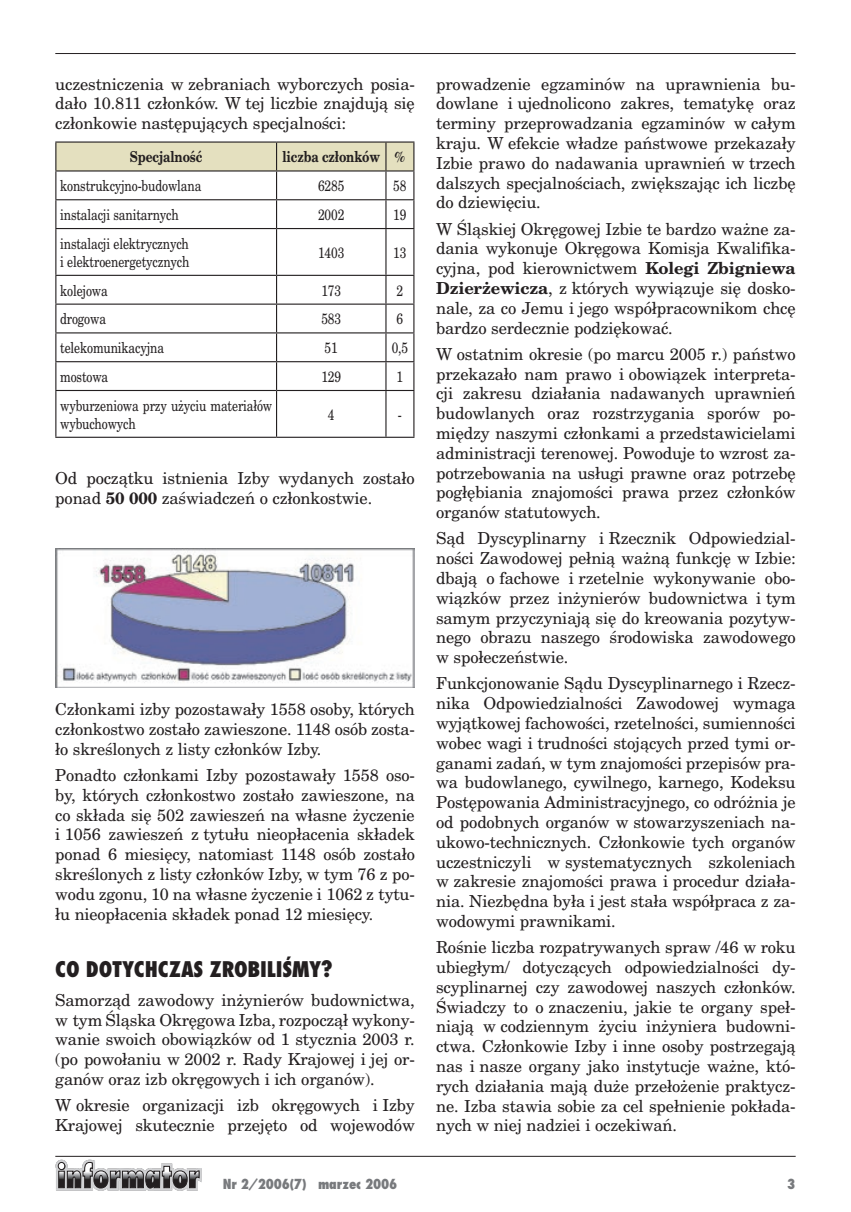
<style>
.page{position:relative;width:851px;height:1212px;background:#fff}
.page>*{position:absolute;margin:0;border:0;box-sizing:border-box;transform-origin:0 0}
.t1{font:800 21px "Fujiyama";letter-spacing:-.01em;color:#231f20}
.t2{font:16.5px/19.8px "New Brunswick";letter-spacing:-.01em;color:#231f20;text-align:justify}
.t3{font:15px/18px "New Brunswick";letter-spacing:-.01em;color:#231f20;scale:.8 1}
.t4{font:700 15px "New Brunswick";letter-spacing:-.01em;color:#231f20;scale:.8 1}
.t5{font:800 13.5px "Fujiyama";letter-spacing:-.01em;color:#787a7d}
.s1{font-weight:700}
</style>
<div class="page">
<hr style="left:55px;top:1156px;width:740px;height:1px;background:#231f20">
<svg style="left:55px;top:1159px;width:147px;height:32px"></svg>
<hr style="left:55px;top:53px;width:740px;height:1px;background:#231f20">
<hr style="left:55px;top:141px;width:221px;height:2px;background:#231f20">
<hr style="left:276px;top:141px;width:110px;height:2px;background:#231f20">
<hr style="left:386px;top:141px;width:28px;height:2px;background:#231f20">
<hr style="left:55px;top:229px;width:1px;height:46px;background:#231f20">
<hr style="left:276px;top:229px;width:1px;height:46px;background:#231f20">
<svg style="left:55px;top:142px;width:359px;height:87px"></svg>
<hr style="left:385px;top:229px;width:1px;height:46px;background:#231f20">
<hr style="left:413px;top:229px;width:1px;height:46px;background:#231f20">
<hr style="left:55px;top:275px;width:221px;height:1px;background:#231f20">
<hr style="left:276px;top:275px;width:110px;height:1px;background:#231f20">
<hr style="left:55px;top:304px;width:221px;height:1px;background:#231f20">
<hr style="left:276px;top:304px;width:110px;height:1px;background:#231f20">
<hr style="left:55px;top:332px;width:221px;height:1px;background:#231f20">
<hr style="left:276px;top:332px;width:110px;height:1px;background:#231f20">
<hr style="left:55px;top:361px;width:221px;height:1px;background:#231f20">
<svg style="left:55px;top:276px;width:1px;height:114px"></svg>
<hr style="left:276px;top:361px;width:110px;height:1px;background:#231f20">
<svg style="left:276px;top:276px;width:1px;height:114px"></svg>
<hr style="left:55px;top:390px;width:221px;height:1px;background:#231f20">
<hr style="left:55px;top:391px;width:1px;height:46px;background:#231f20">
<hr style="left:276px;top:390px;width:110px;height:1px;background:#231f20">
<hr style="left:276px;top:391px;width:1px;height:46px;background:#231f20">
<svg style="left:385px;top:275px;width:29px;height:116px"></svg>
<hr style="left:385px;top:391px;width:1px;height:46px;background:#231f20">
<hr style="left:413px;top:391px;width:1px;height:46px;background:#231f20">
<hr style="left:55px;top:437px;width:221px;height:1px;background:#231f20">
<hr style="left:276px;top:437px;width:110px;height:1px;background:#231f20">
<svg style="left:386px;top:437px;width:28px;height:1px"></svg>
<img style="left:55px;top:549px;width:360px;height:138px">
<p class="t2" style="left:55px;top:73px;width:361px">uczestniczenia w zebraniach wyborczych posia&shy;dało 10.811 członków. W tej liczbie znajdują się członkowie następujących specjalności:</p>
<p class="t4" style="left:130px;top:148px;width:92px">Specjalność</p>
<p class="t4" style="left:282px;top:148px;width:155px">liczba członków %</p>
<p class="t3" style="left:60px;top:176px;width:178px">konstrukcyjno-budowlana</p>
<p class="t3" style="left:318px;top:176px;width:34px">6285</p>
<p class="t3" style="left:393px;top:176px;width:18px">58</p>
<p class="t3" style="left:60px;top:205px;width:150px">instalacji sanitarnych</p>
<p class="t3" style="left:318px;top:205px;width:34px">2002</p>
<p class="t3" style="left:393px;top:205px;width:18px">19</p>
<p class="t3" style="left:60px;top:234px;width:163px">instalacji elektrycznych i elektroenergetycznych</p>
<p class="t3" style="left:318px;top:243px;width:34px">1403</p>
<p class="t3" style="left:393px;top:243px;width:18px">13</p>
<p class="t3" style="left:60px;top:281px;width:61px">kolejowa</p>
<p class="t3" style="left:321px;top:281px;width:26px">173</p>
<p class="t3" style="left:396px;top:281px;width:10px">2</p>
<p class="t3" style="left:60px;top:310px;width:59px">drogowa</p>
<p class="t3" style="left:321px;top:310px;width:26px">583</p>
<p class="t3" style="left:396px;top:310px;width:10px">6</p>
<p class="t3" style="left:60px;top:338px;width:131px">telekomunikacyjna</p>
<p class="t3" style="left:324px;top:338px;width:18px">51</p>
<p class="t3" style="left:391px;top:338px;width:22px">0,5</p>
<p class="t3" style="left:60px;top:367px;width:62px">mostowa</p>
<p class="t3" style="left:321px;top:367px;width:26px">129</p>
<p class="t3" style="left:396px;top:367px;width:10px">1</p>
<p class="t3" style="left:60px;top:396px;width:267px">wyburzeniowa przy użyciu materiałów wybuchowych</p>
<p class="t3" style="left:328px;top:405px;width:10px">4</p>
<p class="t3" style="left:398px;top:405px;width:6px">-</p>
<p class="t2" style="left:55px;top:468px;width:361px">Od początku istnienia Izby wydanych zostało ponad <span class="s1">50 000</span> zaświadczeń o członkostwie.</p>
<p class="t2" style="left:55px;top:699px;width:361px">Członkami izby pozostawały 1558 osoby, których członkostwo zostało zawieszone. 1148 osób zosta&shy;ło skreślonych z listy członków Izby.</p>
<p class="t2" style="left:55px;top:765px;width:361px">Ponadto członkami Izby pozostawały 1558 oso&shy;by, których członkostwo zostało zawieszone, na co składa się 502 zawieszeń na własne życzenie i 1056 zawieszeń z tytułu nieopłacenia składek ponad 6 miesięcy, natomiast 1148 osób zostało skreślonych z listy członków Izby, w tym 76 z po&shy;wodu zgonu, 10 na własne życzenie i 1062 z tytu&shy;łu nieopłacenia składek ponad 12 miesięcy.</p>
<p class="t1" style="left:55px;top:955px;width:279px">CO DOTYC HCZAS ZROBILIŚMY?</p>
<p class="t2" style="left:55px;top:989px;width:361px">Samorząd zawodowy inżynierów budownictwa, w tym Śląska Okręgowa Izba, rozpoczął wykony&shy;wanie swoich obowiązków od 1 stycznia 2003 r. (po powołaniu w 2002 r. Rady Krajowej i jej or&shy;ganów oraz izb okręgowych i ich organów).</p>
<p class="t2" style="left:55px;top:1095px;width:361px">W okresie organizacji izb okręgowych i Izby<br>Krajowej skutecznie przejęto od wojewodów</p>
<p class="t5" style="left:223px;top:1174px;width:176px">NR 2/2006(7) MARZEC 2006</p>
<p class="t2" style="left:436px;top:73px;width:361px">prowadzenie egzaminów na uprawnienia bu&shy;dowlane i ujednolicono zakres, tematykę oraz terminy przeprowadzania egzaminów w całym kraju. W efekcie władze państwowe przekazały Izbie prawo do nadawania uprawnień w trzech dalszych specjalnościach, zwiększając ich liczbę do dziewięciu.</p>
<p class="t2" style="left:436px;top:218px;width:361px">W Śląskiej Okręgowej Izbie te bardzo ważne za&shy;dania wykonuje Okręgowa Komisja Kwalifika&shy;cyjna, pod kierownictwem <span class="s1">Kolegi Zbigniewa Dzierżewicza</span>, z których wywiązuje się dosko&shy;nale, za co Jemu i jego współpracownikom chcę bardzo serdecznie podziękować.</p>
<p class="t2" style="left:436px;top:343px;width:361px">W ostatnim okresie (po marcu 2005 r.) państwo przekazało nam prawo i obowiązek interpreta&shy;cji zakresu działania nadawanych uprawnień budowlanych oraz rozstrzygania sporów po&shy;między naszymi członkami a przedstawicielami administracji terenowej. Powoduje to wzrost za&shy;potrzebowania na usługi prawne oraz potrzebę pogłębiania znajomości prawa przez członków organów statutowych.</p>
<p class="t2" style="left:436px;top:528px;width:361px">Sąd Dyscyplinarny i Rzecznik Odpowiedzial&shy;ności Zawodowej pełnią ważną funkcję w Izbie: dbają o fachowe i rzetelnie wykonywanie obo&shy;wiązków przez inżynierów budownictwa i tym samym przyczyniają się do kreowania pozytyw&shy;nego obrazu naszego środowiska zawodowego w społeczeństwie.</p>
<p class="t2" style="left:436px;top:673px;width:361px">Funkcjonowanie Sądu Dyscyplinarnego i Rzecz&shy;nika Odpowiedzialności Zawodowej wymaga wyjątkowej fachowości, rzetelności, sumienności wobec wagi i trudności stojących przed tymi or&shy;ganami zadań, w tym znajomości przepisów pra&shy;wa budowlanego, cywilnego, karnego, Kodeksu Postępowania Administracyjnego, co odróżnia je od podobnych organów w stowarzyszeniach na&shy;ukowo-technicznych. Członkowie tych organów uczestniczyli w systematycznych szkoleniach w zakresie znajomości prawa i procedur działa&shy;nia. Niezbędna była i jest stała współpraca z za&shy;wodowymi prawnikami.</p>
<p class="t2" style="left:436px;top:937px;width:361px">Rośnie liczba rozpatrywanych spraw /46 w roku ubiegłym/ dotyczących odpowiedzialności dy&shy;scyplinarnej czy zawodowej naszych członków.<br>Świadczy to o znaczeniu, jakie te organy speł&shy;niają w codziennym życiu inżyniera budowni&shy;ctwa. Członkowie Izby i inne osoby postrzegają nas i nasze organy jako instytucje ważne, któ&shy;rych działania mają duże przełożenie praktycz&shy;ne. Izba stawia sobie za cel spełnienie pokłada&shy;nych w niej nadziei i oczekiwań.</p>
</div>
